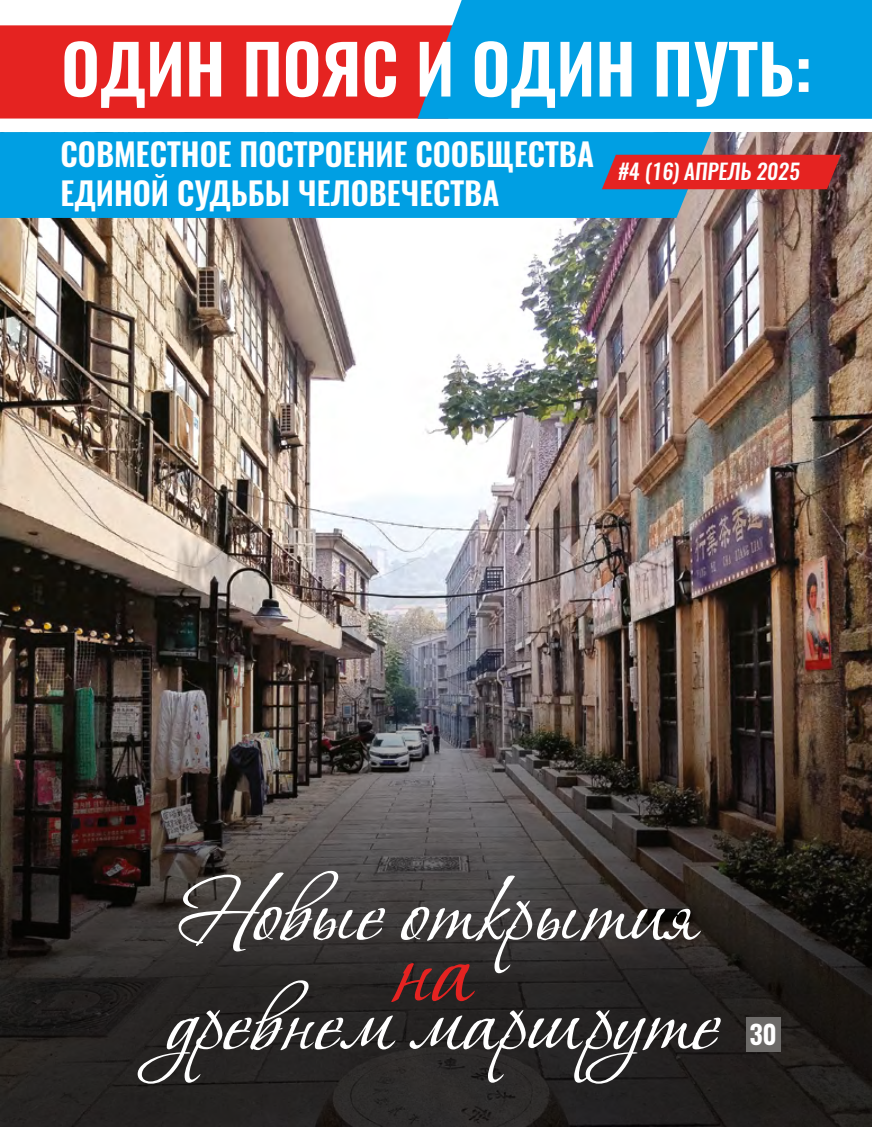
<style>
.page{position:relative;width:872px;height:1127px;background:#fff}
.page>*{position:absolute;margin:0;border:0;box-sizing:border-box;transform-origin:0 0}
.t1{font:125.4px "Vera Crouz";color:#e52321}
.t2{font:105px "Vera Crouz";color:#fff}
.t3{font:600 67.5px "Oswald";color:#fff}
.t4{font:600 31.5px/39px "Oswald";color:#fff}
.t5{font:600 26.1px "Oswald";color:#fff}
.t6{font:italic 300 22.5px "Oswald";color:#fff}
.t7{font:italic 500 21.45px "Oswald";color:#fff}
.t8{font:15px "Arial";color:#fff}
</style>
<div class="page">
<img style="left:0;top:132px;width:872px;height:438px">
<div style="left:0;top:132px;width:711px;height:86px;background:#009fe3"></div>
<div style="left:0;top:25px;width:417px;height:94px;background:#e52321"></div>
<svg style="left:417px;top:0;width:455px;height:119px;background:#0f9bdb"></svg>
<div style="left:602px;top:155px;width:239px;height:34px;background:#e52321"></div>
<img style="left:0;top:570px;width:872px;height:557px">
<div style="left:745px;top:1017px;width:35px;height:34px;background:#6c6a68"></div>
<h3 class="t3" style="left:61px;top:22px;width:752px">ОДИН ПОЯС И ОДИН ПУТЬ:</h3>
<p class="t6" style="left:627px;top:57px;width:142px">ПЛАНЕТА ЗЕМЛЯ</p>
<p class="t8" style="left:795px;top:59px;width:10px">1</p>
<p class="t4" style="left:61px;top:136px;width:535px">СОВМЕСТНОЕ ПОСТРОЕНИЕ СООБЩЕСТВА<br>ЕДИНОЙ СУДЬБЫ ЧЕЛОВЕЧЕСТВА</p>
<p class="t7" style="left:618px;top:156px;width:183px">#4 (16) АПРЕЛЬ 2025</p>
<h2 class="t2" style="left:177px;top:858px;width:520px">Новые открытия</h2>
<h1 class="t1" style="left:390px;top:903px;width:83px">на</h1>
<h2 class="t2" style="left:166px;top:968px;width:554px">древнем маршруте</h2>
<p class="t5" style="left:749px;top:1016px;width:28px">30</p>
</div>
